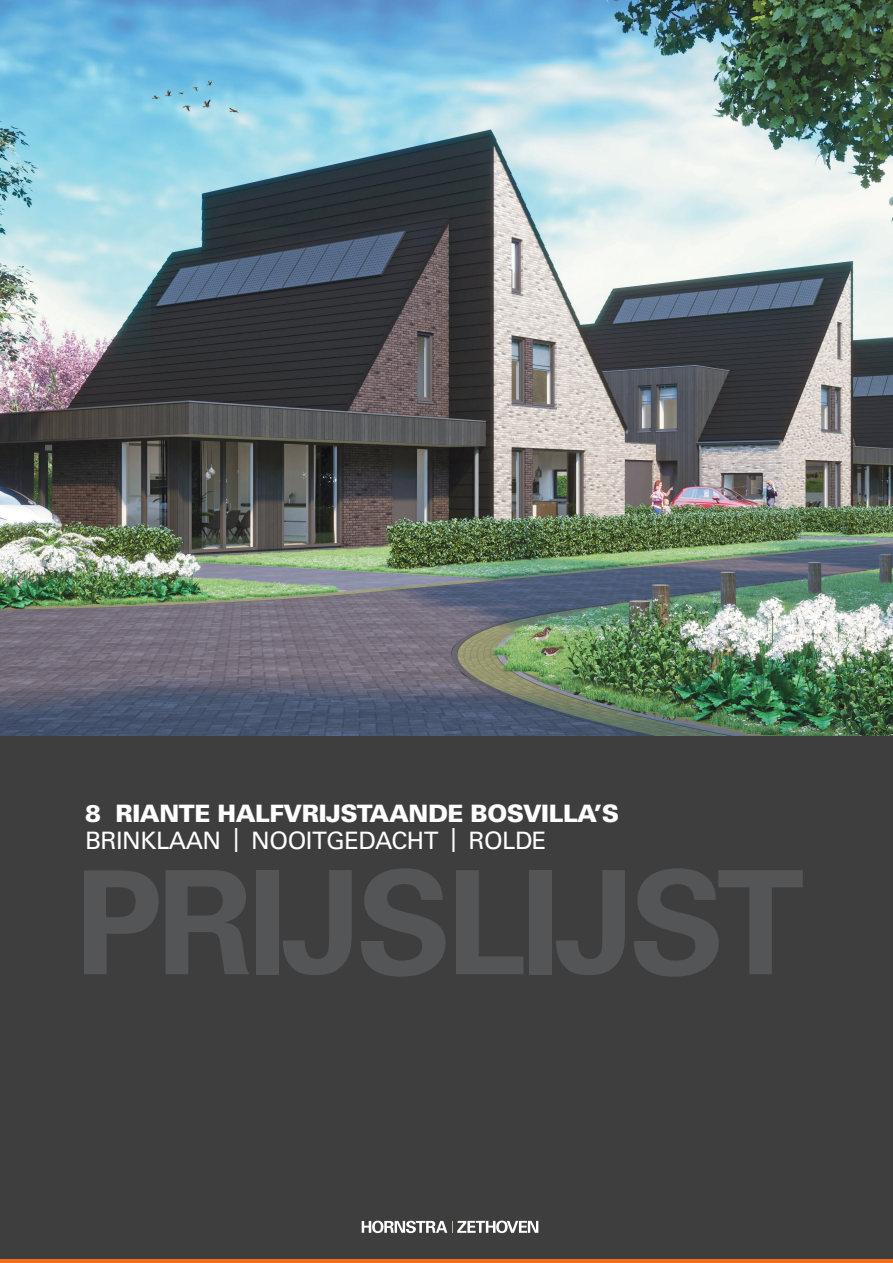
<style>
.page{position:relative;width:893px;height:1263px;background:#fff}
.page>*{position:absolute;margin:0;border:0;box-sizing:border-box;transform-origin:0 0}
.t1{font:700 144px "Univers LT Std";letter-spacing:-.04em;color:#545557}
.t2{font:900 24px "Univers LT Std";letter-spacing:-.02em;color:#fff}
.t3{font:24px "Univers LT Std";letter-spacing:-.02em;color:#fff}
</style>
<div class="page">
<div style="left:0;top:735px;width:893px;height:528px;background:#3e3e3f"></div>
<svg style="left:362px;top:1220px;width:176px;height:13px"></svg>
<hr style="left:0;top:1259px;width:893px;height:4px;background:#f36e21">
<img style="left:0;top:0;width:893px;height:735px">
<p class="t2" style="left:85px;top:798px;width:536px">8 RIANTE HALFVRIJSTAANDE BOSVILLA’S</p>
<p class="t3" style="left:85px;top:826px;width:463px">BRINKLAAN | NOOITGEDACHT | ROLDE</p>
<h1 class="t1" style="left:75px;top:839px;width:731px">PRIJSLIJST</h1>
</div>
